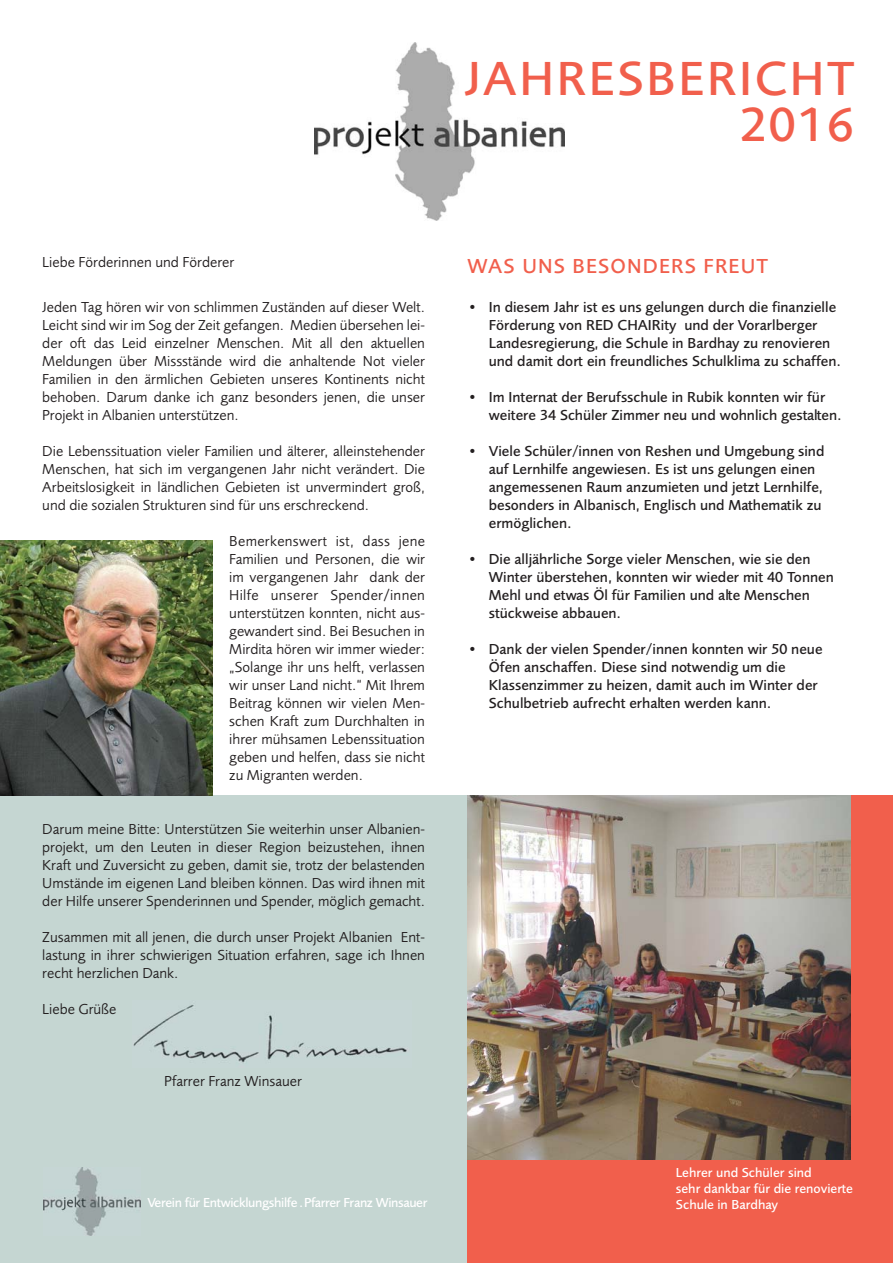
<style>
.page{position:relative;width:893px;height:1263px;background:#fff}
.page>*{position:absolute;margin:0;border:0;box-sizing:border-box;transform-origin:0 0}
.t1{font:500 49.5px "Foundry Sans";letter-spacing:.055em;color:#f15f4c}
.t2{font:500 21px "Foundry Sans";letter-spacing:.055em;color:#f15f4c}
.t3{font:15px/18px "Foundry Sans";color:#231f20;text-align:justify}
.t4{font:500 15px/18px "Foundry Sans";color:#231f20}
.t5{font:500 13.5px/16.2px "Foundry Sans";color:#fff}
.t6{font:500 13.5px "Foundry Sans";letter-spacing:-.025em;color:#fff}
</style>
<div class="page">
<div style="left:0;top:796px;width:893px;height:467px;background:#c5d6d2"></div>
<img style="left:314px;top:43px;width:250px;height:178px">
<img style="left:0;top:540px;width:212px;height:256px">
<img style="left:133px;top:1005px;width:274px;height:58px">
<div style="left:468px;top:796px;width:425px;height:467px;background:#f15f4c"></div>
<img style="left:43px;top:1167px;width:97px;height:69px">
<img style="left:468px;top:796px;width:382px;height:363px">
<h1 class="t1" style="left:464px;top:59px;width:392px">JAHRESBERICHT</h1>
<h1 class="t1" style="left:740px;top:105px;width:116px">2016</h1>
<p class="t3" style="left:42px;top:255px;width:194px">Liebe Förderinnen und Förderer</p>
<p class="t3" style="left:42px;top:300px;width:384px">Jeden Tag hören wir von schlimmen Zuständen auf dieser Welt.<br>Leicht sind wir im Sog der Zeit gefangen. Medien übersehen lei&shy;der oft das Leid einzelner Menschen. Mit all den aktuellen Meldungen über Missstände wird die anhaltende Not vieler Familien in den ärmlichen Gebieten unseres Kontinents nicht behoben. Darum danke ich ganz besonders jenen, die unser Projekt in Albanien unterstützen.</p>
<p class="t3" style="left:42px;top:444px;width:384px">Die Lebenssituation vieler Familien und älterer, alleinstehender Menschen, hat sich im vergangenen Jahr nicht verändert. Die Arbeitslosigkeit in ländlichen Gebieten ist unvermindert groß, und die sozialen Strukturen sind für uns erschreckend.</p>
<p class="t3" style="left:229px;top:534px;width:197px">Bemerkenswert ist, dass jene Familien und Personen, die wir im vergangenen Jahr dank der Hilfe unserer Spender/innen unterstützen konnten, nicht aus&shy;gewandert sind. Bei Besuchen in Mirdita hören wir immer wieder: „Solange ihr uns helft, verlassen wir unser Land nicht.“ Mit Ihrem Beitrag können wir vielen Men&shy;schen Kraft zum Durchhalten in ihrer mühsamen Lebenssituation geben und helfen, dass sie nicht zu Migranten werden.</p>
<p class="t3" style="left:42px;top:822px;width:384px">Darum meine Bitte: Unterstützen Sie weiterhin unser Albanien&shy;projekt, um den Leuten in dieser Region beizustehen, ihnen Kraft und Zuversicht zu geben, damit sie, trotz der belastenden Umstände im eigenen Land bleiben können. Das wird ihnen mit der Hilfe unserer Spenderinnen und Spender, möglich gemacht.</p>
<p class="t3" style="left:42px;top:930px;width:384px">Zusammen mit all jenen, die durch unser Projekt Albanien Ent&shy;lastung in ihrer schwierigen Situation erfahren, sage ich Ihnen recht herzlichen Dank.</p>
<p class="t3" style="left:42px;top:1002px;width:76px">Liebe Grüße</p>
<p class="t3" style="left:164px;top:1074px;width:139px">Pfarrer Franz Winsauer</p>
<h2 class="t2" style="left:468px;top:258px;width:302px">WAS UNS BESONDERS FREUT</h2>
<p class="t4" style="left:489px;top:299px;width:354px;text-indent:-21px">• In diesem Jahr ist es uns gelungen durch die finanzielle Förderung von RED CHAIRity und der Vorarlberger Landesregierung, die Schule in Bardhay zu renovieren und damit dort ein freundliches Schulklima zu schaffen.</p>
<p class="t4" style="left:489px;top:389px;width:354px;text-indent:-21px">• Im Internat der Berufsschule in Rubik konnten wir für weitere 34 Schüler Zimmer neu und wohnlich gestalten.</p>
<p class="t4" style="left:489px;top:443px;width:337px;text-indent:-21px">• Viele Schüler/innen von Reshen und Umgebung sind auf Lernhilfe angewiesen. Es ist uns gelungen einen angemessenen Raum anzumieten und jetzt Lernhilfe, besonders in Albanisch, Englisch und Mathematik zu ermöglichen.</p>
<p class="t4" style="left:489px;top:551px;width:346px;text-indent:-21px">• Die alljährliche Sorge vieler Menschen, wie sie den Winter überstehen, konnten wir wieder mit 40 Tonnen Mehl und etwas Öl für Familien und alte Menschen stückweise abbauen.</p>
<p class="t4" style="left:489px;top:641px;width:335px;text-indent:-21px">• Dank der vielen Spender/innen konnten wir 50 neue Öfen anschaffen. Diese sind notwendig um die Klassenzimmer zu heizen, damit auch im Winter der Schulbetrieb aufrecht erhalten werden kann.</p>
<p class="t5" style="left:676px;top:1165px;width:179px">Lehrer und Schüler sind<br>sehr dankbar für die renovierte</p>
<p class="t6" style="left:147px;top:1198px;width:282px">Verein für Entwicklungshilfe . Pfarrer Franz Winsauer</p>
<p class="t5" style="left:676px;top:1198px;width:104px">Schule in Bardhay</p>
</div>
